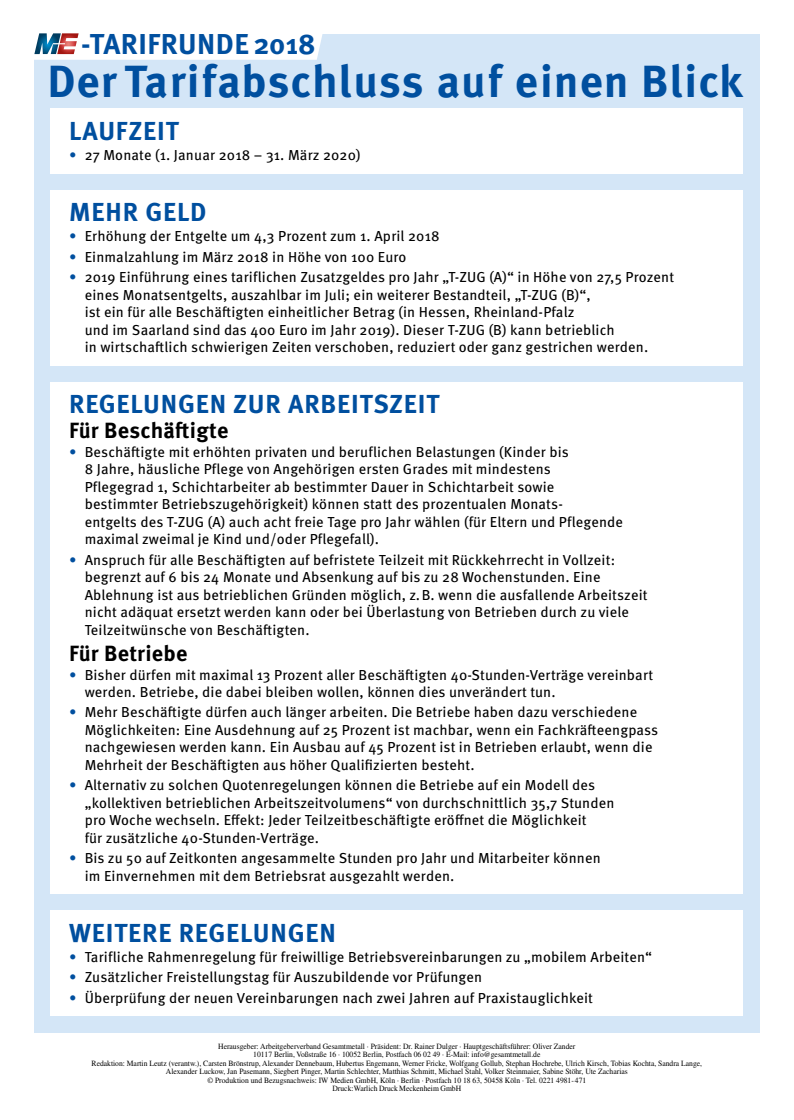
<style>
.page{position:relative;width:794px;height:1120px;background:#fff}
.page>*{position:absolute;margin:0;border:0;box-sizing:border-box;transform-origin:0 0}
.HEAD{font:700 45px "Meta OT";letter-spacing:.02em;color:#004f9f}
.HEAD-2{font:700 28.7px "Meta OT";letter-spacing:.015em;color:#004f9f}
.Head_Blau{font:700 26px "Meta OT";letter-spacing:.03em;color:#004f9f}
.Head_Blau-2{font:700 22px "Meta OT";letter-spacing:.01em;color:#000}
.Head_Blau-3{font:14.5px/17.5px "Meta OT";letter-spacing:.01em;color:#000}
.Impressum{font:8px/8.5px "Times";color:#000;text-align:center;scale:.95 1}
.s1{color:#004f9f}
</style>
<div class="page">
<div style="left:34px;top:34px;width:726px;height:998px;background:#d4e6f7"></div>
<div style="left:51px;top:109px;width:692px;height:65px;background:#fff"></div>
<div style="left:51px;top:910px;width:692px;height:106px;background:#fff"></div>
<div style="left:51px;top:190px;width:692px;height:176px;background:#fff"></div>
<div style="left:51px;top:382px;width:692px;height:511px;background:#fff"></div>
<svg style="left:34px;top:33px;width:289px;height:27px;background:#efeff1"></svg>
<p class="HEAD-2" style="left:81px;top:27px;width:236px">-TARIFRUNDE 2018</p>
<p class="HEAD" style="left:47px;top:55px;width:697px">Der Tarifabschluss auf einen Blick</p>
<p class="Head_Blau" style="left:69px;top:115px;width:111px">LAUFZEIT</p>
<p class="Head_Blau-3" style="left:69px;top:147px;width:293px"><span class="s1">•</span> 27 Monate (1. Januar 2018 – 31. März 2020)</p>
<p class="Head_Blau" style="left:69px;top:197px;width:139px">MEHR GELD</p>
<p class="Head_Blau-3" style="left:69px;top:228px;width:372px"><span class="s1">•</span> Erhöhung der Entgelte um 4,3 Prozent zum 1. April 2018</p>
<p class="Head_Blau-3" style="left:69px;top:248px;width:339px"><span class="s1">•</span> Einmalzahlung im März 2018 in Höhe von 100 Euro</p>
<p class="Head_Blau-3" style="left:85px;top:269px;width:591px;text-indent:-16px"><span class="s1">•</span> 2019 Einführung eines tariflichen Zusatzgeldes pro Jahr „T-ZUG (A)“ in Höhe von 27,5 Prozent eines Monatsentgelts, auszahlbar im Juli; ein weiterer Bestandteil, „T-ZUG (B)“,<br>ist ein für alle Beschäftigten einheitlicher Betrag (in Hessen, Rheinland-Pfalz<br>und im Saarland sind das 400 Euro im Jahr 2019). Dieser T-ZUG (B) kann betrieblich<br>in wirtschaftlich schwierigen Zeiten verschoben, reduziert oder ganz gestrichen werden.</p>
<p class="Head_Blau" style="left:69px;top:389px;width:372px">REGELUNGEN ZUR ARBEITSZEIT</p>
<p class="Head_Blau-2" style="left:69px;top:417px;width:161px">Für Beschäftigte</p>
<p class="Head_Blau-3" style="left:85px;top:443px;width:540px;text-indent:-16px"><span class="s1">•</span> Beschäftigte mit erhöhten privaten und beruflichen Belastungen (Kinder bis<br>8 Jahre, häusliche Pflege von Angehörigen ersten Grades mit mindestens Pflegegrad 1, Schichtarbeiter ab bestimmter Dauer in Schichtarbeit sowie bestimmter Betriebszugehörigkeit) können statt des prozentualen Monats-<br>entgelts des T-ZUG (A) auch acht freie Tage pro Jahr wählen (für Eltern und Pflegende maximal zweimal je Kind und/oder Pflegefall).</p>
<p class="Head_Blau-3" style="left:85px;top:551px;width:564px;text-indent:-16px"><span class="s1">•</span> Anspruch für alle Beschäftigten auf befristete Teilzeit mit Rückkehrrecht in Vollzeit: begrenzt auf 6 bis 24 Monate und Absenkung auf bis zu 28 Wochenstunden. Eine Ablehnung ist aus betrieblichen Gründen möglich, z.B. wenn die ausfallende Arbeitszeit nicht adäquat ersetzt werden kann oder bei Überlastung von Betrieben durch zu viele Teilzeitwünsche von Beschäftigten.</p>
<p class="Head_Blau-2" style="left:69px;top:640px;width:120px">Für Betriebe</p>
<p class="Head_Blau-3" style="left:85px;top:666px;width:570px;text-indent:-16px"><span class="s1">•</span> Bisher dürfen mit maximal 13 Prozent aller Beschäftigten 40-Stunden-Verträge vereinbart werden. Betriebe, die dabei bleiben wollen, können dies unverändert tun.</p>
<p class="Head_Blau-3" style="left:85px;top:704px;width:575px;text-indent:-16px"><span class="s1">•</span> Mehr Beschäftigte dürfen auch länger arbeiten. Die Betriebe haben dazu verschiedene Möglichkeiten: Eine Ausdehnung auf 25 Prozent ist machbar, wenn ein Fachkräfteengpass nachgewiesen werden kann. Ein Ausbau auf 45 Prozent ist in Betrieben erlaubt, wenn die Mehrheit der Beschäftigten aus höher Qualifizierten besteht.</p>
<p class="Head_Blau-3" style="left:85px;top:777px;width:531px;text-indent:-16px"><span class="s1">•</span> Alternativ zu solchen Quotenregelungen können die Betriebe auf ein Modell des „kollektiven betrieblichen Arbeitszeitvolumens“ von durchschnittlich 35,7 Stunden pro Woche wechseln. Effekt: Jeder Teilzeitbeschäftigte eröffnet die Möglichkeit<br>für zusätzliche 40-Stunden-Verträge.</p>
<p class="Head_Blau-3" style="left:85px;top:849px;width:517px;text-indent:-16px"><span class="s1">•</span> Bis zu 50 auf Zeitkonten angesammelte Stunden pro Jahr und Mitarbeiter können im Einvernehmen mit dem Betriebsrat ausgezahlt werden.</p>
<p class="Head_Blau" style="left:69px;top:917px;width:268px">WEITERE REGELUNGEN</p>
<p class="Head_Blau-3" style="left:69px;top:948px;width:584px"><span class="s1">•</span> Tarifliche Rahmenregelung für freiwillige Betriebsvereinbarungen zu „mobilem Arbeiten“</p>
<p class="Head_Blau-3" style="left:69px;top:969px;width:414px"><span class="s1">•</span> Zusätzlicher Freistellungstag für Auszubildende vor Prüfungen</p>
<p class="Head_Blau-3" style="left:69px;top:989px;width:525px"><span class="s1">•</span> Überprüfung der neuen Vereinbarungen nach zwei Jahren auf Praxistauglichkeit</p>
<p class="Impressum" style="left:218px;top:1041px;width:377px">Herausgeber: Arbeitgeberverband Gesamtmetall · Präsident: Dr. Rainer Dulger · Hauptgeschäftsführer: Oliver Zander<br>10117 Berlin, Voßstraße 16 · 10052 Berlin, Postfach 06 02 49 · E-Mail: info@gesamtmetall.de</p>
<p class="Impressum" style="left:92px;top:1058px;width:644px">Redaktion: Martin Leutz (verantw.), Carsten Brönstrup, Alexander Dennebaum, Hubertus Engemann, Werner Fricke, Wolfgang Gollub, Stephan Hochrebe, Ulrich Kirsch, Tobias Kochta, Sandra Lange, Alexander Luckow, Jan Pasemann, Siegbert Pinger, Martin Schlechter, Matthias Schmitt, Michael Stahl, Volker Steinmaier, Sabine Stöhr, Ute Zacharias<br>© Produktion und Bezugsnachweis: IW Medien GmbH, Köln · Berlin · Postfach 10 18 63, 50458 Köln · Tel. 0221 4981-471<br>Druck: Warlich Druck Meckenheim GmbH</p>
</div>
